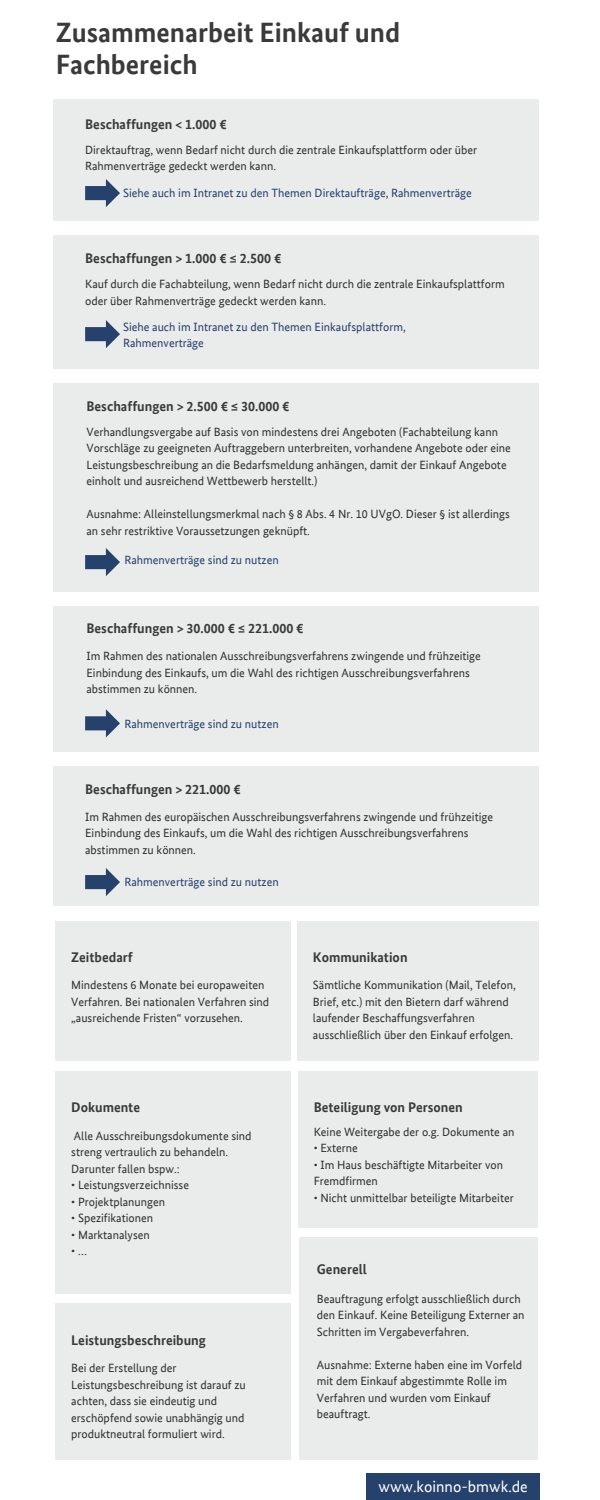
<style>
.page{position:relative;width:600px;height:1500px;background:#fff}
.page>*{position:absolute;margin:0;border:0;box-sizing:border-box;transform-origin:0 0}
.t1{font:700 28px/31.5px "Bundes Sans Office";color:#3b3a3a}
.t2{font:16px "Bundes Sans Office";color:#fff}
.t3{font:700 14px "Bundes Sans Office";color:#3b3a3a}
.t4{font:12px/16.5px "Bundes Sans Office";color:#303030}
.t5{font:12px/16.5px "Bundes Sans Office";color:#26416c}
</style>
<div class="page">
<div style="left:366px;top:1474px;width:174px;height:26px;background:#26416c"></div>
<div style="left:53px;top:606px;width:485px;height:146px;background:#eaebeb"></div>
<div style="left:53px;top:766px;width:485px;height:140px;background:#eaebeb"></div>
<div style="left:53px;top:100px;width:485px;height:121px;background:#eaebeb"></div>
<svg style="left:85px;top:179px;width:35px;height:28px"></svg>
<div style="left:53px;top:235px;width:485px;height:134px;background:#eaebeb"></div>
<svg style="left:85px;top:320px;width:35px;height:28px"></svg>
<div style="left:56px;top:921px;width:235px;height:139px;background:#eaebeb"></div>
<div style="left:297px;top:921px;width:241px;height:139px;background:#eaebeb"></div>
<div style="left:56px;top:1071px;width:235px;height:222px;background:#eaebeb"></div>
<div style="left:298px;top:1071px;width:239px;height:156px;background:#eaebeb"></div>
<div style="left:56px;top:1304px;width:235px;height:156px;background:#eaebeb"></div>
<div style="left:299px;top:1238px;width:238px;height:222px;background:#eaebeb"></div>
<div style="left:53px;top:383px;width:485px;height:208px;background:#eaebeb"></div>
<svg style="left:85px;top:548px;width:35px;height:28px"></svg>
<svg style="left:85px;top:709px;width:35px;height:28px"></svg>
<svg style="left:85px;top:868px;width:35px;height:28px"></svg>
<p class="t1" style="left:56px;top:16px;width:346px">Zusammenarbeit Einkauf und<br>Fachbereich</p>
<p class="t3" style="left:85px;top:116px;width:143px">Beschaffungen &lt; 1.000 €</p>
<h3 class="t4" style="left:85px;top:142px;width:394px">Direktauftrag, wenn Bedarf nicht durch die zentrale Einkaufsplattform oder über<br>Rahmenverträge gedeckt werden kann.</h3>
<p class="t5" style="left:123px;top:184px;width:350px">Siehe auch im Intranet zu den Themen Direktaufträge, Rahmenverträge</p>
<p class="t3" style="left:85px;top:250px;width:198px">Beschaffungen &gt; 1.000 € ≤ 2.500 €</p>
<p class="t4" style="left:85px;top:276px;width:421px">Kauf durch die Fachabteilung, wenn Bedarf nicht durch die zentrale Einkaufsplattform oder über Rahmenverträge gedeckt werden kann.</p>
<h3 class="t5" style="left:123px;top:318px;width:284px">Siehe auch im Intranet zu den Themen Einkaufsplattform,<br>Rahmenverträge</h3>
<p class="t3" style="left:86px;top:397px;width:205px">Beschaffungen &gt; 2.500 € ≤ 30.000 €</p>
<p class="t4" style="left:86px;top:423px;width:426px">Verhandlungsvergabe auf Basis von mindestens drei Angeboten (Fachabteilung kann Vorschläge zu geeigneten Auftraggebern unterbreiten, vorhandene Angebote oder eine Leistungsbeschreibung an die Bedarfsmeldung anhängen, damit der Einkauf Angebote einholt und ausreichend Wettbewerb herstellt.)</p>
<h3 class="t4" style="left:86px;top:506px;width:425px">Ausnahme: Alleinstellungsmerkmal nach § 8 Abs. 4 Nr. 10 UVgO. Dieser § ist allerdings an sehr restriktive Voraussetzungen geknüpft.</h3>
<p class="t5" style="left:124px;top:552px;width:156px">Rahmenverträge sind zu nutzen</p>
<h3 class="t3" style="left:86px;top:620px;width:219px">Beschaffungen &gt; 30.000 € ≤ 221.000 €</h3>
<p class="t4" style="left:86px;top:648px;width:396px">Im Rahmen des nationalen Ausschreibungsverfahrens zwingende und frühzeitige<br>Einbindung des Einkaufs, um die Wahl des richtigen Ausschreibungsverfahrens abstimmen zu können.</p>
<p class="t5" style="left:124px;top:715px;width:156px">Rahmenverträge sind zu nutzen</p>
<p class="t3" style="left:85px;top:781px;width:157px">Beschaffungen &gt; 221.000 €</p>
<h3 class="t4" style="left:85px;top:808px;width:409px">Im Rahmen des europäischen Ausschreibungsverfahrens zwingende und frühzeitige<br>Einbindung des Einkaufs, um die Wahl des richtigen Ausschreibungsverfahrens abstimmen zu können.</h3>
<h2 class="t5" style="left:124px;top:873px;width:156px">Rahmenverträge sind zu nutzen</h2>
<p class="t3" style="left:71px;top:949px;width:63px">Zeitbedarf</p>
<p class="t4" style="left:71px;top:977px;width:200px">Mindestens 6 Monate bei europaweiten<br>Verfahren. Bei nationalen Verfahren sind „ausreichende Fristen“ vorzusehen.</p>
<p class="t3" style="left:71px;top:1099px;width:70px">Dokumente</p>
<h3 class="t4" style="left:71px;top:1127px;width:182px">Alle Ausschreibungsdokumente sind streng vertraulich zu behandeln.</h3>
<p class="t4" style="left:71px;top:1160px;width:110px">Darunter fallen bspw.:</p>
<h3 class="t4" style="left:71px;top:1177px;width:119px">• Leistungsverzeichnisse</h3>
<p class="t4" style="left:71px;top:1193px;width:95px">• Projektplanungen</p>
<h3 class="t4" style="left:71px;top:1210px;width:83px">• Spezifikationen</h3>
<p class="t4" style="left:71px;top:1226px;width:80px">• Marktanalysen</p>
<p class="t4" style="left:71px;top:1243px;width:17px">•…</p>
<h3 class="t3" style="left:71px;top:1331px;width:136px">Leistungsbeschreibung</h3>
<p class="t4" style="left:71px;top:1360px;width:176px">Bei der Erstellung der<br>Leistungsbeschreibung ist darauf zu achten, dass sie eindeutig und erschöpfend sowie unabhängig und produktneutral formuliert wird.</p>
<h3 class="t3" style="left:313px;top:949px;width:96px">Kommunikation</h3>
<p class="t4" style="left:313px;top:977px;width:204px">Sämtliche Kommunikation (Mail, Telefon, Brief, etc.) mit den Bietern darf während laufender Beschaffungsverfahren ausschließlich über den Einkauf erfolgen.</p>
<p class="t3" style="left:314px;top:1099px;width:151px">Beteiligung von Personen</p>
<p class="t4" style="left:314px;top:1123px;width:202px">Keine Weitergabe der o.g. Dokumente an</p>
<p class="t4" style="left:314px;top:1140px;width:46px">• Externe</p>
<p class="t4" style="left:314px;top:1156px;width:191px">• Im Haus beschäftigte Mitarbeiter von<br>Fremdfirmen</p>
<p class="t4" style="left:314px;top:1189px;width:202px">• Nicht unmittelbar beteiligte Mitarbeiter</p>
<h3 class="t3" style="left:317px;top:1261px;width:51px">Generell</h3>
<p class="t4" style="left:317px;top:1290px;width:209px">Beauftragung erfolgt ausschließlich durch den Einkauf. Keine Beteiligung Externer an<br>Schritten im Vergabeverfahren.</p>
<p class="t4" style="left:317px;top:1356px;width:207px">Ausnahme: Externe haben eine im Vorfeld mit dem Einkauf abgestimmte Rolle im<br>Verfahren und wurden vom Einkauf beauftragt.</p>
<h1 class="t2" style="left:379px;top:1477px;width:151px">www.koinno-bmwk.de</h1>
</div>
